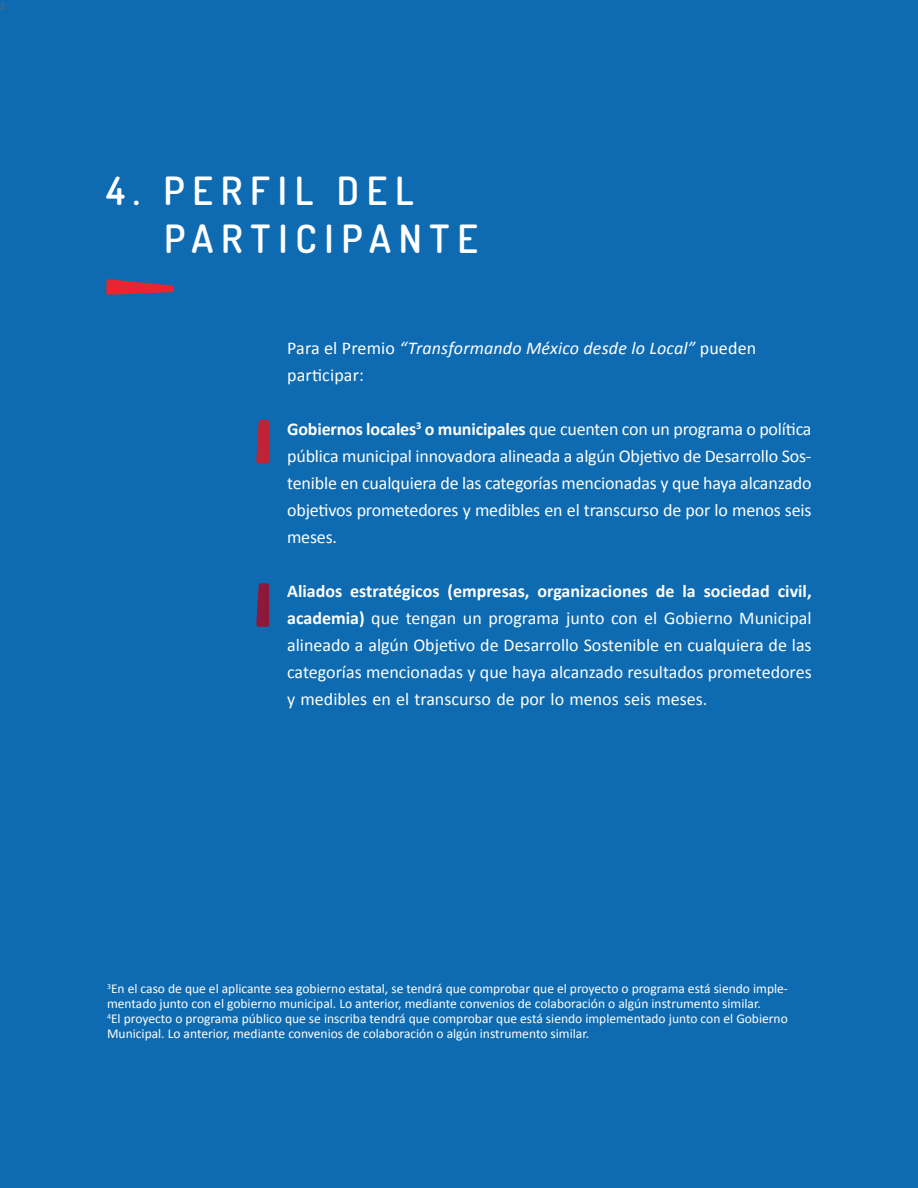
<style>
.page{position:relative;width:918px;height:1188px;background:#0e6bb1}
.page>*{position:absolute;margin:0;border:0;box-sizing:border-box;transform-origin:0 0}
.t1{font:600 39px/48px "Dosis";letter-spacing:.2em;color:#fff}
.t2{font:18px/27px "Calibri";letter-spacing:-.01em;color:#fff;text-align:justify}
.t3{font:italic 18px/27px "Calibri";letter-spacing:.01em;color:#fff}
.t4{font:13.5px/15px "Calibri";color:#fff}
.t5{font:13.5px "Calibri";color:#636466}
.s1{font-style:normal}
.s2{font-weight:700}
</style>
<div class="page">
<svg style="left:106px;top:279px;width:68px;height:16px"></svg>
<svg style="left:256px;top:420px;width:13px;height:43px"></svg>
<svg style="left:256px;top:583px;width:13px;height:44px"></svg>
<p class="t5" style="left:0;top:-3px;width:7px">z</p>
<h1 class="t1" style="left:164px;top:166px;width:315px;text-indent:-58px">4. PERFIL DEL<br>PARTICIPANTE</h1>
<p class="t3" style="left:287px;top:334px;width:471px"><span class="s1">Para el Premio</span> “Transformando México desde lo Local” <span class="s1">pueden participar:</span></p>
<p class="t2" style="left:287px;top:415px;width:526px"><span class="s2">Gobiernos locales</span><sup>3</sup> <span class="s2">o municipales</span> que cuenten con un programa o política pública municipal innovadora alineada a algún Objetivo de Desarrollo Sos&shy;tenible en cualquiera de las categorías mencionadas y que haya alcanzado objetivos prometedores y medibles en el transcurso de por lo menos seis meses.</p>
<p class="t2" style="left:287px;top:577px;width:526px"><span class="s2">Aliados estratégicos (empresas, organizaciones de la sociedad civil, academia)</span> que tengan un programa junto con el Gobierno Municipal alineado a algún Objetivo de Desarrollo Sostenible en cualquiera de las categorías mencionadas y que haya alcanzado resultados prometedores y medibles en el transcurso de por lo menos seis meses.</p>
<p class="t4" style="left:107px;top:981px;width:683px"><sup>3</sup>En el caso de que el aplicante sea gobierno estatal, se tendrá que comprobar que el proyecto o programa está siendo imple&shy;mentado junto con el gobierno municipal. Lo anterior, mediante convenios de colaboración o algún instrumento similar.<br><sup>4</sup>El proyecto o programa público que se inscriba tendrá que comprobar que está siendo implementado junto con el Gobierno Municipal. Lo anterior, mediante convenios de colaboración o algún instrumento similar.</p>
</div>
